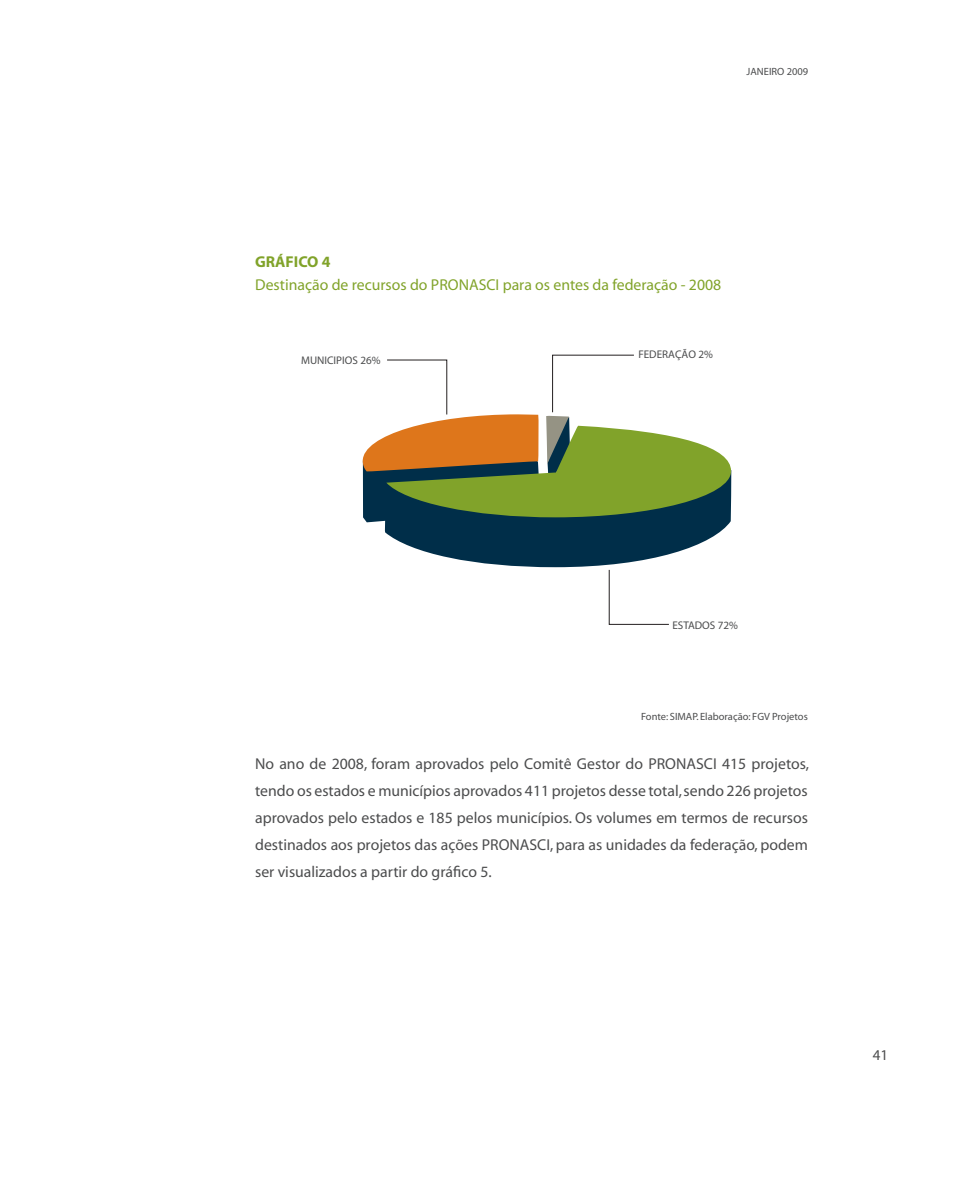
<style>
.page{position:relative;width:978px;height:1191px;background:#fff}
.page>*{position:absolute;margin:0;border:0;box-sizing:border-box;transform-origin:0 0}
.t1{font:15.75px/27px "Myriad";color:#4b4c4d;text-align:justify}
.t2{font:15.75px "Myriad";color:#81a32a}
.t3{font:700 15.75px "Myriad";color:#81a32a}
.t4{font:15px "Myriad";color:#4b4c4d}
.t5{font:11.1px "Myriad";color:#4b4c4d}
.t6{font:10.5px "Myriad";color:#4b4c4d}
</style>
<div class="page">
<svg style="left:363px;top:354px;width:368px;height:271px"></svg>
<p class="t6" style="left:747px;top:66px;width:63px">JANEIRO 2009</p>
<p class="t3" style="left:255px;top:254px;width:77px">GRÁFICO 4</p>
<p class="t2" style="left:255px;top:276px;width:186px">Destinação de recursos do pronasci</p>
<p class="t2" style="left:503px;top:276px;width:220px">para os entes da federação - 2008</p>
<p class="t5" style="left:301px;top:354px;width:81px">MUNICIPIOS 26%</p>
<p class="t5" style="left:638px;top:349px;width:76px">FEDERAÇÃO 2%</p>
<p class="t5" style="left:672px;top:619px;width:67px">ESTADOS 72%</p>
<p class="t6" style="left:641px;top:711px;width:168px">Fonte: SIMAP. Elaboração: FGV Projetos</p>
<p class="t1" style="left:255px;top:750px;width:555px">No ano de 2008, foram aprovados pelo Comitê Gestor do PRONASCI 415 projetos, tendo os estados e municípios aprovados 411 projetos desse total, sendo 226 projetos aprovados pelo estados e 185 pelos municípios. Os volumes em termos de recursos destinados aos projetos das ações PRONASCI, para as unidades da federação, podem ser visualizados a partir do gráfico 5.</p>
<p class="t4" style="left:873px;top:1047px;width:17px">41</p>
</div>
